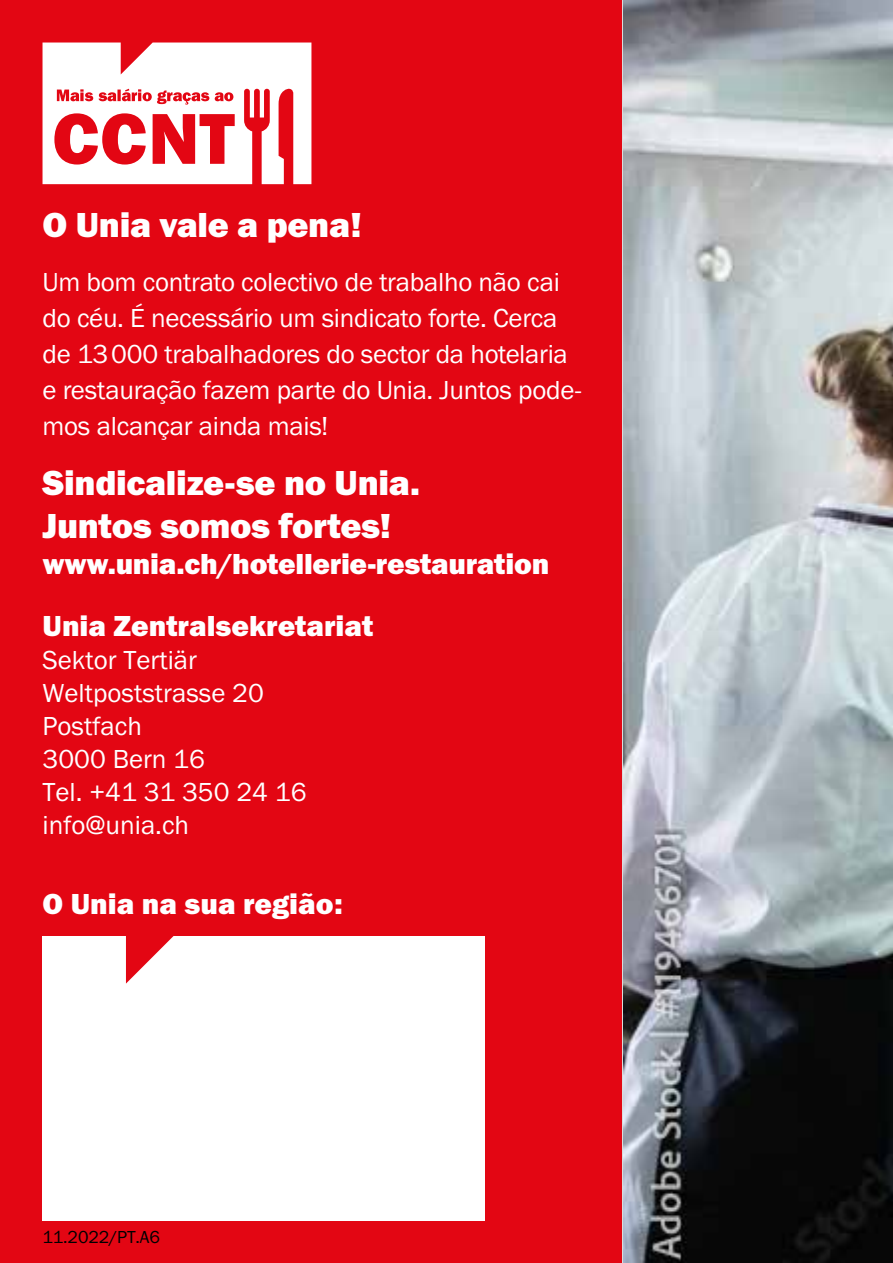
<style>
.page{position:relative;width:893px;height:1263px;background:#fff}
.page>*{position:absolute;margin:0;border:0;box-sizing:border-box;transform-origin:0 0}
.t1{font:36px/43.2px "Franklin Gothic URW Hea";letter-spacing:-.01em;color:#fff}
.t2{font:30px/61.5px "Franklin Gothic URW Hea";color:#fff}
.t3{font:27px/33px "Franklin Gothic URW Boo";letter-spacing:-.01em;color:#fff}
.t4{font:18px "Franklin Gothic URW Boo";letter-spacing:-.01em;color:#000}
</style>
<div class="page">
<div style="left:0;top:0;width:624px;height:1263px;background:#e30613"></div>
<div style="left:43px;top:935px;width:442px;height:285px;background:#fff"></div>
<svg style="left:126px;top:935px;width:51px;height:48px"></svg>
<svg style="left:43px;top:43px;width:268px;height:141px"></svg>
<img style="left:624px;top:0;width:269px;height:1263px">
<h1 class="t1" style="left:43px;top:202px;width:321px">O Unia vale a pena !</h1>
<p class="t3" style="left:43px;top:263px;width:541px;line-height:36px">Um bom contrato colectivo de trabalho não cai do céu. É necessário um sindicato forte. Cerca de 13000 trabalhadores do sector da hotelaria e restauração fazem parte do Unia. Juntos pode&shy;mos alcançar ainda mais!</p>
<h1 class="t1" style="left:43px;top:460px;width:379px">Sindicalize-se no Unia.<br>Juntos somos fortes!</h1>
<p class="t2" style="left:43px;top:532px;width:508px">www.unia.ch/hotellerie-restauration<br>Unia Zentralsekretariat</p>
<p class="t3" style="left:43px;top:643px;width:266px">Sektor Tertiär<br>Weltpoststrasse 20<br>Postfach<br>3000 Bern 16<br>Tel. +41 31 350 24 16 info@unia.ch</p>
<p class="t2" style="left:43px;top:872px;width:302px">O Unia na sua região :</p>
<p class="t4" style="left:43px;top:1226px;width:119px">11.2022/PT.A6</p>
</div>
